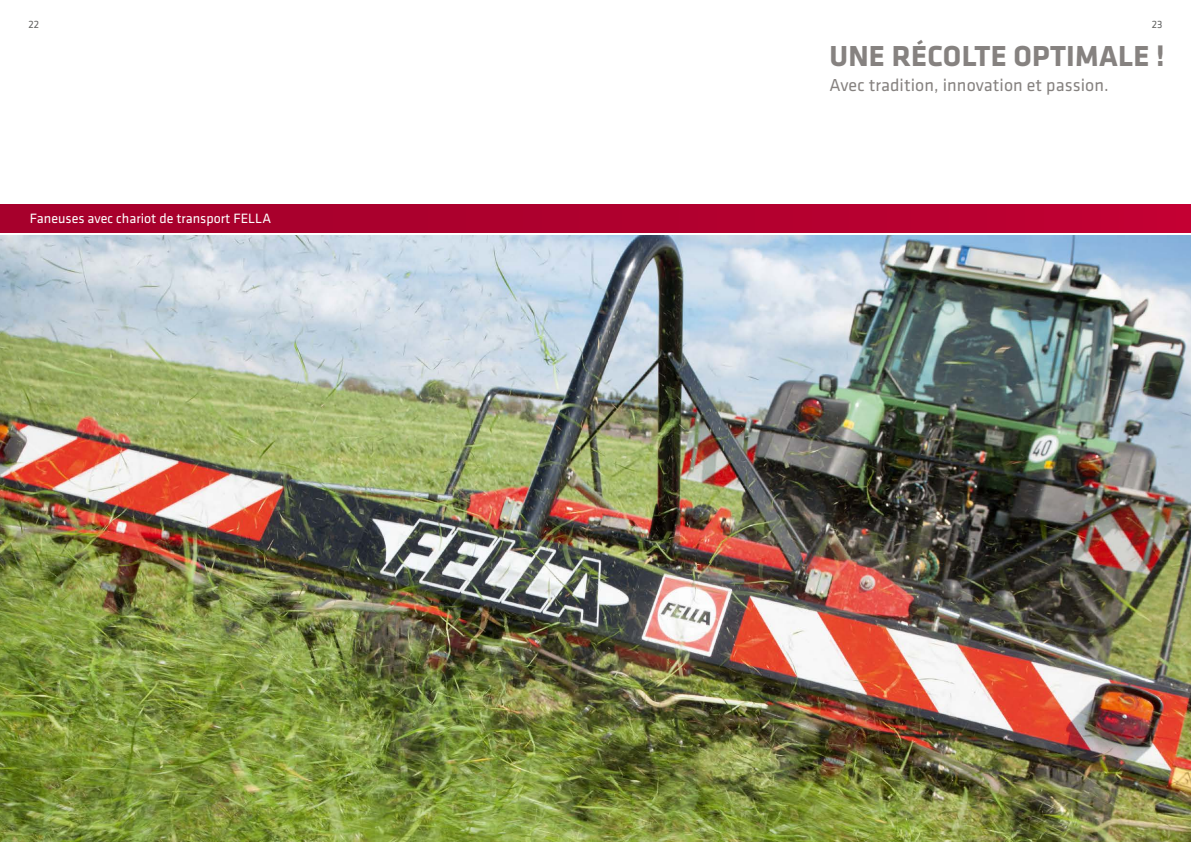
<style>
.page{position:relative;width:1191px;height:842px;background:#fff}
.page>*{position:absolute;margin:0;border:0;box-sizing:border-box;transform-origin:0 0}
.t1{font:700 30px "Klavika";letter-spacing:.01em;color:#868280}
.t2{font:18px "Klavika";letter-spacing:.005em;color:#868280}
.t3{font:14px "Klavika";color:#fff}
.t4{font:11px "Klavika";color:#626261}
</style>
<div class="page">
<img style="left:0;top:235px;width:1191px;height:607px">
<div style="left:0;top:204px;width:1191px;height:28px;background:linear-gradient(to right,#a3002b,#bf0032)"></div>
<p class="t4" style="left:28px;top:18px;width:12px">22</p>
<p class="t4" style="left:1151px;top:18px;width:12px">23</p>
<p class="t3" style="left:30px;top:210px;width:243px">Faneuses avec chariot de transport FELLA</p>
<h1 class="t1" style="left:829px;top:34px;width:337px">UNE RÉCOLTE OPTIMALE !</h1>
<p class="t2" style="left:829px;top:73px;width:281px">Avec tradition, innovation et passion.</p>
</div>
